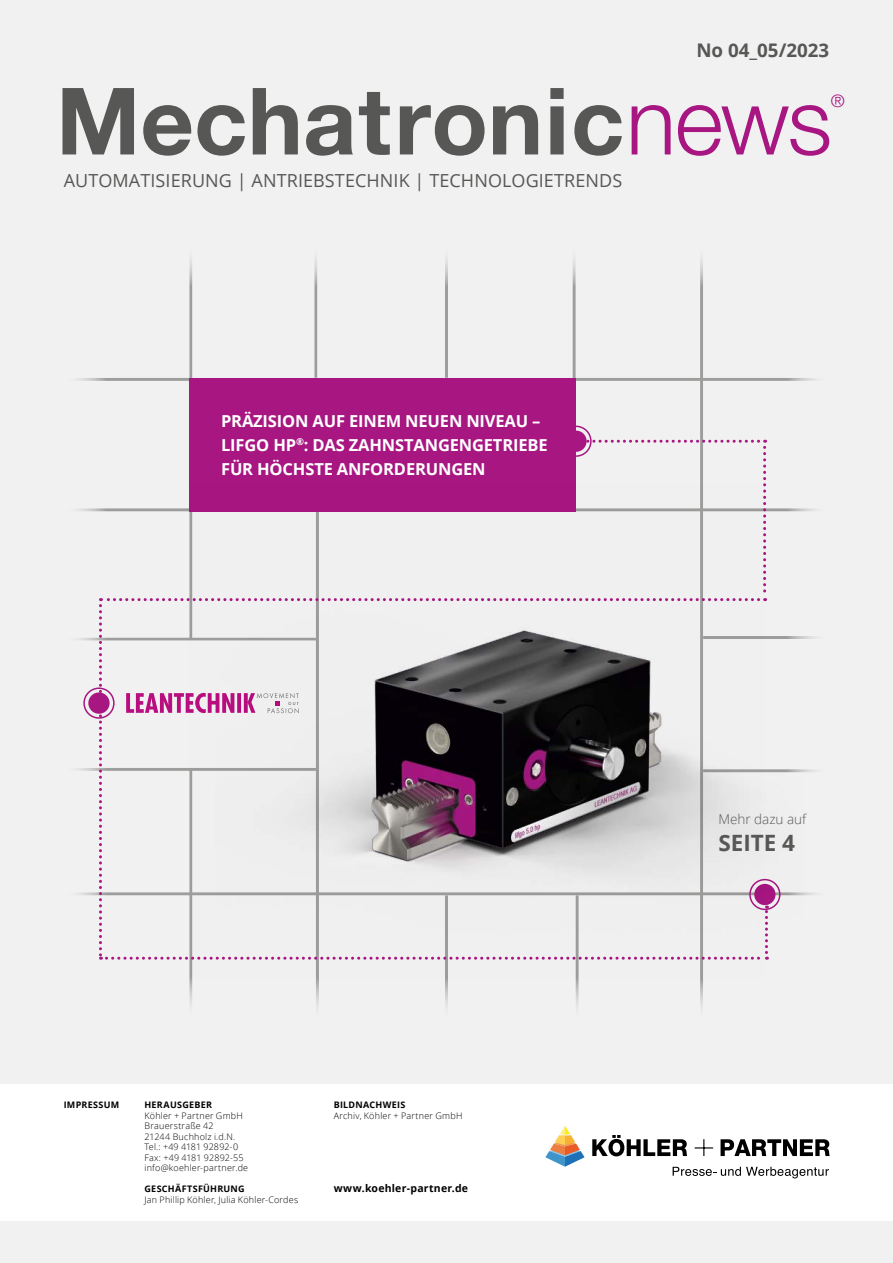
<style>
.page{position:relative;width:893px;height:1263px;background:#f1f1f1}
.page>*{position:absolute;margin:0;border:0;box-sizing:border-box;transform-origin:0 0}
.t1{font:700 93px "Helvetica Neue";letter-spacing:.005em;color:#575756}
.t2{font:700 22.5px "Open Sans";color:#575756}
.t3{font:700 18.75px "Open Sans";color:#575756}
.t4{font:18px "Open Sans";letter-spacing:.005em;color:#575756}
.t5{font:300 17.55px "Helvetica Neue";color:#a71681}
.t6{font:700 16.5px/24px "Open Sans";letter-spacing:-.01em;color:#fff}
.t7{font:300 13.5px "Open Sans";color:#575756}
.t8{font:700 10.5px "Open Sans";letter-spacing:.02em;color:#000}
.t9{font:300 9px/10.5px "Open Sans";letter-spacing:.025em;color:#000}
.t10{font:700 9px "Open Sans";letter-spacing:.03em;color:#000}
.s1{font-weight:300;color:#a71681}
</style>
<div class="page">
<div style="left:0;top:1084px;width:893px;height:136px;background:#fff"></div>
<svg style="left:545px;top:1126px;width:40px;height:41px"></svg>
<svg style="left:592px;top:1135px;width:95px;height:21px"></svg>
<svg style="left:721px;top:1139px;width:109px;height:17px"></svg>
<svg style="left:695px;top:1139px;width:18px;height:17px"></svg>
<svg style="left:673px;top:1167px;width:156px;height:11px"></svg>
<hr style="left:189px;top:244px;width:3px;height:394px;background:#9d9d9c">
<hr style="left:445px;top:244px;width:3px;height:134px;background:#9d9d9c">
<hr style="left:700px;top:244px;width:3px;height:777px;background:#9d9d9c">
<hr style="left:573px;top:244px;width:3px;height:267px;background:#9d9d9c">
<hr style="left:316px;top:508px;width:3px;height:513px;background:#9d9d9c">
<hr style="left:64px;top:508px;width:765px;height:3px;background:#9d9d9c">
<hr style="left:64px;top:637px;width:252px;height:3px;background:#9d9d9c">
<hr style="left:64px;top:768px;width:252px;height:3px;background:#9d9d9c">
<hr style="left:64px;top:892px;width:765px;height:3px;background:#9d9d9c">
<hr style="left:314px;top:244px;width:3px;height:134px;background:#9d9d9c">
<hr style="left:189px;top:770px;width:3px;height:249px;background:#9d9d9c">
<hr style="left:576px;top:895px;width:3px;height:126px;background:#9d9d9c">
<hr style="left:445px;top:895px;width:3px;height:126px;background:#9d9d9c">
<hr style="left:703px;top:636px;width:126px;height:3px;background:#9d9d9c">
<hr style="left:703px;top:769px;width:126px;height:3px;background:#9d9d9c">
<hr style="left:64px;top:378px;width:765px;height:3px;background:#9d9d9c">
<div style="left:565px;top:431px;width:22px;height:21px;background:#a71681;border-radius:50%"></div>
<div style="left:560px;top:426px;width:32px;height:31px;border:2px solid #a71681;border-radius:50%"></div>
<div style="left:189px;top:378px;width:387px;height:133px;background:#a71681"></div>
<div style="left:88px;top:692px;width:22px;height:22px;background:#a71681;border-radius:50%"></div>
<div style="left:83px;top:687px;width:32px;height:32px;border:2px solid #a71681;border-radius:50%"></div>
<svg style="left:99px;top:440px;width:669px;height:520px"></svg>
<img style="left:216px;top:449px;width:587px;height:506px">
<img style="left:189px;top:484px;width:577px;height:493px">
<h3 class="t3" style="left:696px;top:37px;width:134px">No 04_05/2023</h3>
<h1 class="t1" style="left:56px;top:48px;width:778px">Mechatronic<span class="s1">news</span></h1>
<h3 class="t5" style="left:831px;top:86px;width:15px">®</h3>
<h3 class="t4" style="left:64px;top:168px;width:560px">AUTOMATISIERUNG | ANTRIEBSTECHNIK | TECHNOLOGIETRENDS</h3>
<h3 class="t6" style="left:221px;top:408px;width:328px">PRÄZISION AUF EINEM NEUEN NIVEAU –<br>LIFGO HP<sup>®</sup>: DAS ZAHNSTANGENGETRIEBE<br>FÜR HÖCHSTE ANFORDERUNGEN</h3>
<p class="t10" style="left:64px;top:1098px;width:57px">IMPRESSUM</p>
<p class="t10" style="left:144px;top:1098px;width:69px">HERAUSGEBER</p>
<p class="t9" style="left:144px;top:1110px;width:105px">Köhler + Partner GmbH<br>Brauerstraße 42<br>21244 Buchholz i.d.N.<br>Tel.: +49 4181 92892-0<br>Fax: +49 4181 92892-55 info@koehler-partner.de</p>
<p class="t10" style="left:144px;top:1182px;width:102px">GESCHÄFTSFÜHRUNG</p>
<p class="t9" style="left:144px;top:1194px;width:155px">Jan Phillip Köhler, Julia Köhler-Cordes</p>
<p class="t10" style="left:334px;top:1098px;width:73px">BILDNACHWEIS</p>
<p class="t9" style="left:334px;top:1110px;width:130px">Archiv, Köhler + Partner GmbH</p>
<p class="t8" style="left:334px;top:1181px;width:136px">www.koehler-partner.de</p>
<h3 class="t7" style="left:718px;top:810px;width:89px">Mehr dazu auf</h3>
<h2 class="t2" style="left:718px;top:827px;width:78px">SEITE 4</h2>
</div>
